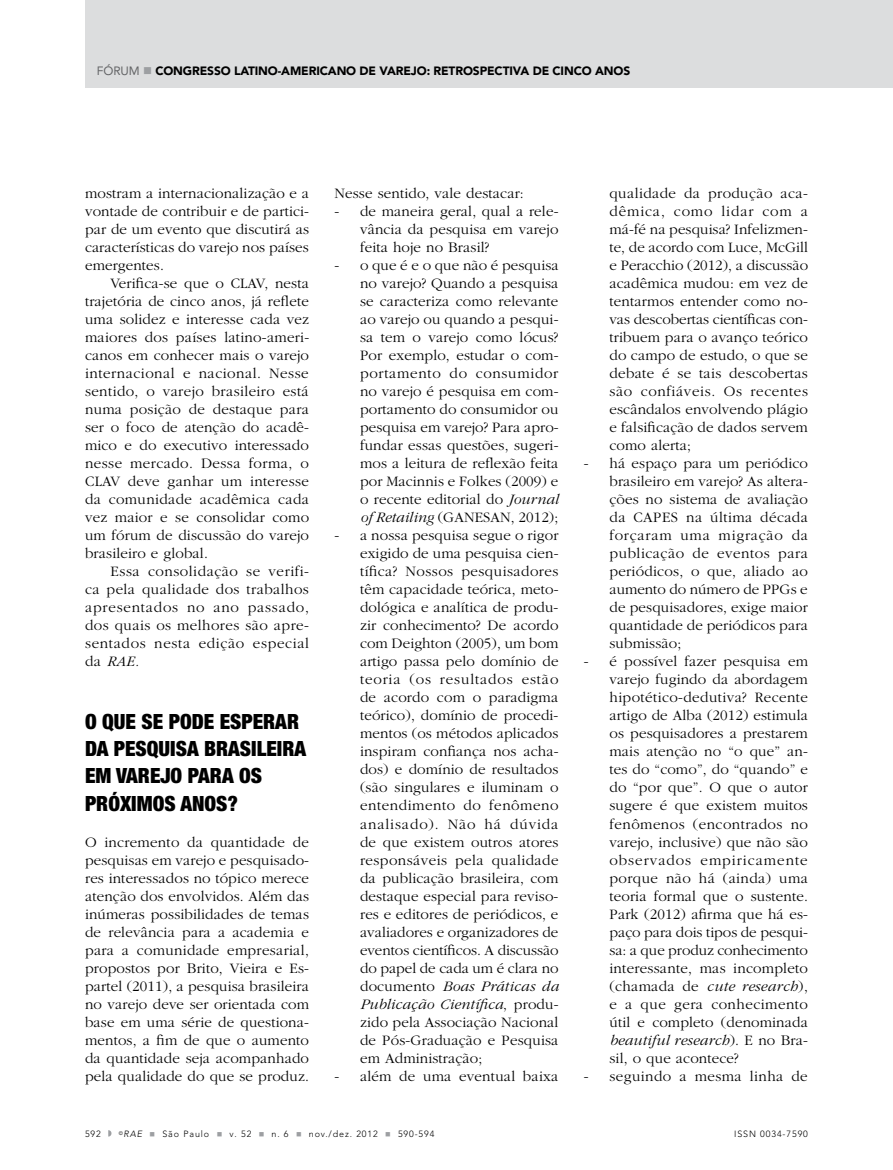
<style>
.page{position:relative;width:893px;height:1170px;background:#fff}
.page>*{position:absolute;margin:0;border:0;box-sizing:border-box;transform-origin:0 0}
.t1{font:900 condensed 21px/27px "Helvetica Neue LT Std";color:#000;text-align:right}
.t2{font:300 15px/18px "Garamond";letter-spacing:.01em;color:#000;text-align:justify}
.t3{font:300 15px "Garamond";letter-spacing:.03em;color:#000}
.t4{font:900 12px "Avenir LT Std";letter-spacing:-.01em;color:#000}
.t5{font:300 9px "Avenir LT Std";letter-spacing:.1em;color:#000}
.s1{font-weight:400;color:#636466}
.s2{color:#9d9fa2}
.s3{font-style:italic}
</style>
<div class="page">
<div style="left:85px;top:0;width:808px;height:87px;background:#dcddde"></div>
<svg style="left:108px;top:1130px;width:3px;height:6px"></svg>
<p class="t4" style="left:97px;top:63px;width:535px"><span class="s1">FÓRUM</span> <span class="s2">■</span> CONGRESSO LATINO-AMERICANO DE VAREJO: RETROSPECTIVA DE CINCO ANOS</p>
<p class="t2" style="left:85px;top:185px;width:225px">mostram a internacionalização e a vontade de contribuir e de partici&shy;par de um evento que discutirá as características do varejo nos países emergentes.</p>
<p class="t2" style="left:85px;top:275px;width:226px;text-indent:26px">Verifica-se que o CLAV, nesta trajetória de cinco anos, já reflete uma solidez e interesse cada vez maiores dos países latino-ameri&shy;canos em conhecer mais o varejo internacional e nacional. Nesse sentido, o varejo brasileiro está numa posição de destaque para ser o foco de atenção do acadê&shy;mico e do executivo interessado nesse mercado. Dessa forma, o CLAV deve ganhar um interesse da comunidade acadêmica cada vez maior e se consolidar como um fórum de discussão do varejo brasileiro e global.</p>
<p class="t2" style="left:85px;top:563px;width:226px;text-indent:26px">Essa consolidação se verifi&shy;ca pela qualidade dos trabalhos apresentados no ano passado, dos quais os melhores são apre&shy;sentados nesta edição especial da <span class="s3">RAE.</span></p>
<h1 class="t1" style="left:85px;top:708px;width:96px">O QUE SE PODE</h1>
<h1 class="t1" style="left:85px;top:708px;width:147px">ESPERAR<br>DA PESQUISA BRASI</h1>
<h1 class="t1" style="left:257px;top:735px;width:21px">LEIRA</h1>
<h1 class="t1" style="left:85px;top:762px;width:54px">EM VAREJO</h1>
<h1 class="t1" style="left:188px;top:762px;width:13px">PARA</h1>
<h1 class="t1" style="left:239px;top:762px;width:13px">OS</h1>
<h1 class="t1" style="left:85px;top:789px;width:59px">PRÓXIMOS</h1>
<h1 class="t1" style="left:180px;top:789px;width:13px">ANOS</h1>
<h1 class="t1" style="left:227px;top:789px;width:12px">?</h1>
<p class="t2" style="left:85px;top:833px;width:225px">O incremento da quantidade de pesquisas em varejo e pesquisado&shy;res interessados no tópico merece atenção dos envolvidos. Além das inúmeras possibilidades de temas de relevância para a academia e para a comunidade empresarial, propostos por Brito, Vieira e Es&shy;partel (2011), a pesquisa brasileira no varejo deve ser orientada com base em uma série de questiona&shy;mentos, a fim de que o aumento da quantidade seja acompanhado pela qualidade do que se produz.</p>
<p class="t2" style="left:334px;top:185px;width:191px">Nesse sentido, vale destacar:</p>
<p class="t2" style="left:360px;top:203px;width:200px;text-indent:-26px">- de maneira geral, qual a rele&shy;vância da pesquisa em varejo feita hoje no Brasil?</p>
<p class="t2" style="left:360px;top:257px;width:200px;text-indent:-26px">- o que é e o que não é pesquisa no varejo? Quando a pesquisa se caracteriza como relevante ao varejo ou quando a pesqui&shy;sa tem o varejo como lócus?<br>Por exemplo, estudar o com&shy;portamento do consumidor no varejo é pesquisa em com&shy;portamento do consumidor ou pesquisa em varejo? Para apro&shy;fundar essas questões, sugeri&shy;mos a leitura de reflexão feita por Macinnis e Folkes (2009) e o recente editorial do <span class="s3">Journal of Retailing</span> (Ganesan</p>
<p class="t2" style="left:511px;top:509px;width:49px">, 2012);</p>
<p class="t2" style="left:360px;top:527px;width:200px;text-indent:-26px">- a nossa pesquisa segue o rigor exigido de uma pesquisa cien&shy;tífica? Nossos pesquisadores têm capacidade teórica, meto&shy;dológica e analítica de produ&shy;zir conhecimento? De acordo com Deighton (2005), um bom artigo passa pelo domínio de teoria (os resultados estão de acordo com o paradigma teórico), domínio de procedi&shy;mentos (os métodos aplicados inspiram confiança nos acha&shy;dos) e domínio de resultados (são singulares e iluminam o entendimento do fenômeno analisado). Não há dúvida de que existem outros atores responsáveis pela qualidade da publicação brasileira, com destaque especial para reviso&shy;res e editores de periódicos, e avaliadores e organizadores de eventos científicos. A discussão do papel de cada um é clara no documento <span class="s3">Boas Práticas da Publicação Científica</span>, produ&shy;zido pela Associação Nacional de Pós-Graduação e Pesquisa em Administração;</p>
<p class="t2" style="left:334px;top:1067px;width:225px">- além de uma eventual baixa</p>
<p class="t2" style="left:609px;top:185px;width:200px">qualidade da produção aca&shy;dêmica, como lidar com a má-fé na pesquisa? Infelizmen&shy;te, de acordo com Luce, McGill e Peracchio (2012), a discussão acadêmica mudou: em vez de tentarmos entender como no&shy;vas descobertas científicas con&shy;tribuem para o avanço teórico do campo de estudo, o que se debate é se tais descobertas são confiáveis. Os recentes escândalos envolvendo plágio e falsificação de dados servem como alerta;</p>
<p class="t2" style="left:609px;top:455px;width:200px;text-indent:-26px">- há espaço para um periódico brasileiro em varejo? As altera&shy;ções no sistema de avaliação da CAPES na última década forçaram uma migração da publicação de eventos para periódicos, o que, aliado ao aumento do número de PPGs e de pesquisadores, exige maior quantidade de periódicos para submissão;</p>
<p class="t2" style="left:609px;top:653px;width:200px;text-indent:-26px">- é possível fazer pesquisa em varejo fugindo da abordagem hipotético-dedutiva? Recente artigo de Alba (2012) estimula os pesquisadores a prestarem mais atenção no “o que” an&shy;tes do “como”, do “quando” e do “por que”. O que o autor sugere é que existem muitos fenômenos (encontrados no varejo, inclusive) que não são observados empiricamente porque não há (ainda) uma teoria formal que o sustente.<br>Park (2012) afirma que há es&shy;paço para dois tipos de pesqui&shy;sa: a que produz conhecimento interessante, mas incompleto (chamada de <span class="s3">cute research</span>), e a que gera conhecimento útil e completo (denominada <span class="s3">beautiful research</span>). E no Bra&shy;sil, o que acontece?</p>
<p class="t3" style="left:584px;top:1067px;width:225px">- seguindo a mesma linha de</p>
<p class="t5" style="left:85px;top:1128px;width:17px">592</p>
<p class="t5" style="left:119px;top:1128px;width:317px"><sup>©</sup><span class="s3">RAE</span> <span class="s2">■</span> São Paulo <span class="s2">■</span> v. 52 <span class="s2">■</span> n. 6 <span class="s2">■</span> nov./dez. 2012 <span class="s2">■</span> 590-594</p>
<p class="t5" style="left:734px;top:1128px;width:75px">ISSN 0034-7590</p>
</div>
